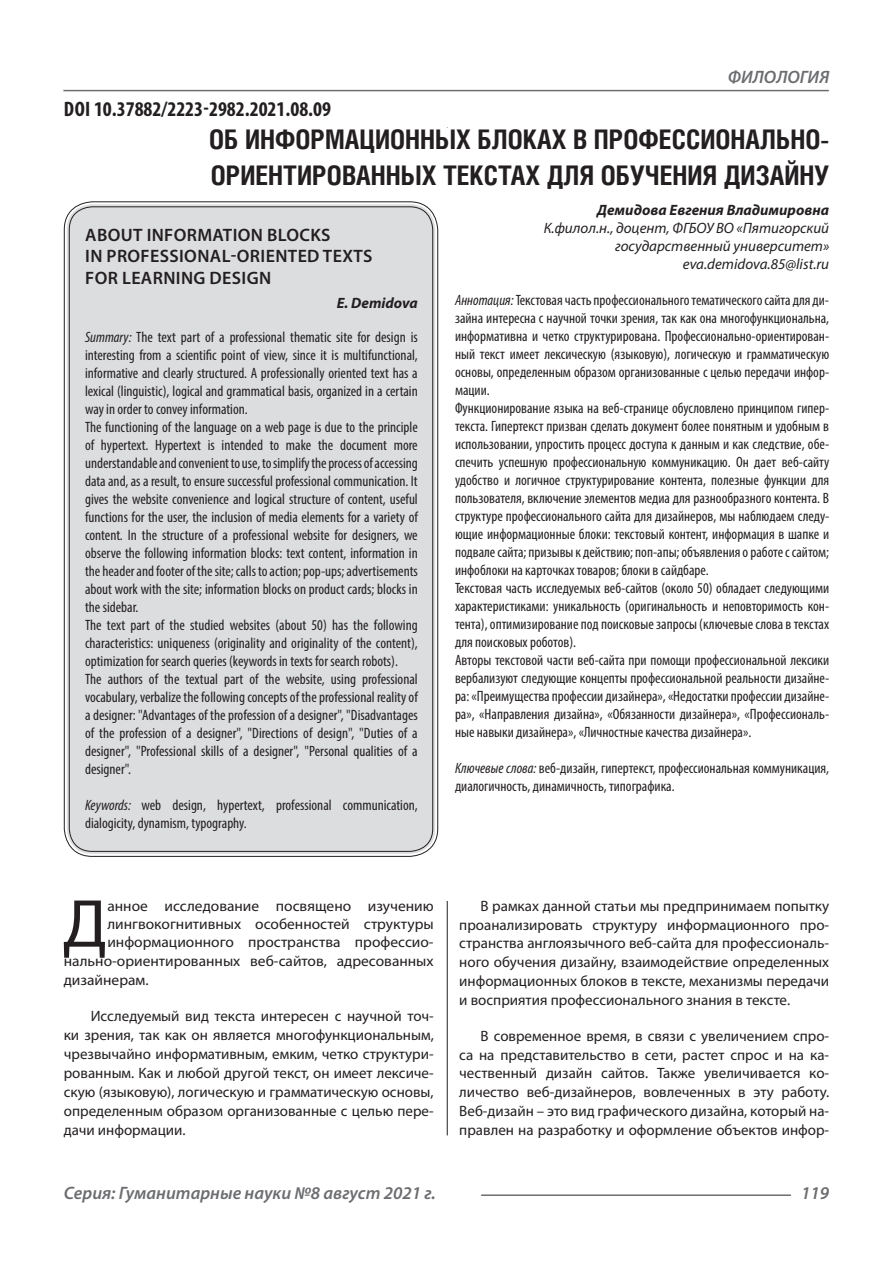
<style>
.page{position:relative;width:893px;height:1263px;background:#fff}
.page>*{position:absolute;margin:0;border:0;box-sizing:border-box;transform-origin:0 0}
.Статья_текст_первый{font:68.4px "Myriad Pro";color:#231f20}
.Статья_название{font:700 27px/36px "Helios Cond C";color:#231f20}
.ДОИ{font:700 condensed 21px "Myriad Pro";color:#231f20}
.Статья_название_англ{font:600 18px "Myriad Pro";letter-spacing:.02em;color:#231f20}
.t1{font:italic 600 18px "Myriad Pro";color:#6c6d70}
.Статья_аннотация_тек{font:condensed 15px/18px "Myriad Pro";color:#231f20;text-align:justify}
.Статья_аннотация_анг{font:condensed 15px/18px "Myriad Pro";color:#231f20;text-align:justify}
.Статья_текст{font:15px/18.9px "Myriad Pro";color:#231f20;text-align:justify}
.Статья_текст_первый-2{font:15px "Myriad Pro";color:#231f20}
.Статья_автор_инфо{font:italic 15px/18px "Myriad Pro";color:#231f20;text-align:right}
.Статья_автор_фио_рус{font:italic 700 15px "Myriad Pro";color:#231f20}
.Статья_автор_англ{font:italic 700 15px "Myriad Pro";color:#231f20}
.s1{font-style:italic}
</style>
<div class="page">
<hr style="left:447px;top:128px;width:1px;height:1007px;background:#231f20">
<hr style="left:63px;top:90px;width:766px;height:1px;background:#6c6d70">
<hr style="left:481px;top:1194px;width:310px;height:2px;background:#6c6d70">
<div style="left:441px;top:128px;width:10px;height:772px;background:#fff"></div>
<div style="left:67px;top:204px;width:368px;height:650px;background:#dcdddf;border-radius:26px"></div>
<p class="ДОИ" style="left:64px;top:96px;width:269px">DOI 10.37882/2223-2982.2021.08.09</p>
<p class="t1" style="left:728px;top:66px;width:103px">ФИЛОЛОГИЯ</p>
<p class="Статья_название" style="left:209px;top:121px;width:622px">ОБ ИНФОРМАЦИОННЫХ БЛОКАХ В ПРОФЕССИОНАЛЬНО-<br>ОРИЕНТИРОВАННЫХ ТЕКСТАХ ДЛЯ ОБУЧЕНИЯ ДИЗАЙНУ</p>
<p class="Статья_автор_фио_рус" style="left:597px;top:200px;width:233px">Демидова Евгения Владимировна</p>
<p class="Статья_автор_инфо" style="left:544px;top:218px;width:287px">К.филол.н., доцент, ФГБОУ ВО «Пятигорский государственный университет»</p>
<p class="Статья_автор_инфо" style="left:683px;top:254px;width:148px">eva.demidova.85@list.ru</p>
<p class="Статья_аннотация_тек" style="left:455px;top:291px;width:376px"><span class="s1">Аннотация:</span> Текстовая часть профессионального тематического сайта для ди&shy;зайна интересна с научной точки зрения, так как она многофункциональна, информативна и четко структурирована. Профессионально-ориентирован&shy;ный текст имеет лексическую (языковую), логическую и грамматическую основы, определенным образом организованные с целью передачи инфор&shy;мации.</p>
<p class="Статья_аннотация_тек" style="left:455px;top:399px;width:376px">Функционирование языка на веб-странице обусловлено принципом гипер&shy;текста. Гипертекст призван сделать документ более понятным и удобным в использовании, упростить процесс доступа к данным и как следствие, обе&shy;спечить успешную профессиональную коммуникацию. Он дает веб-сайту удобство и логичное структурирование контента, полезные функции для пользователя, включение элементов медиа для разнообразного контента. В структуре профессионального сайта для дизайнеров, мы наблюдаем следу&shy;ющие информационные блоки: текстовый контент, информация в шапке и подвале сайта; призывы к действию; поп-апы; объявления о работе с сайтом; инфоблоки на карточках товаров; блоки в сайдбаре.</p>
<p class="Статья_аннотация_тек" style="left:455px;top:579px;width:376px">Текстовая часть исследуемых веб-сайтов (около 50) обладает следующими характеристиками: уникальность (оригинальность и неповторимость кон&shy;тента), оптимизирование под поисковые запросы (ключевые слова в текстах для поисковых роботов).</p>
<p class="Статья_аннотация_тек" style="left:455px;top:651px;width:376px">Авторы текстовой части веб-сайта при помощи профессиональной лексики вербализуют следующие концепты профессиональной реальности дизайне&shy;ра: «Преимущества профессии дизайнера», «Недостатки профессии дизайне&shy;ра», «Направления дизайна», «Обязанности дизайнера», «Профессиональ&shy;ные навыки дизайнера», «Личностные качества дизайнера».</p>
<p class="Статья_аннотация_тек" style="left:455px;top:759px;width:376px"><span class="s1">Ключевые слова:</span> веб-дизайн, гипертекст, профессиональная коммуникация, диалогичность, динамичность, типографика.</p>
<p class="Статья_название_англ" style="left:85px;top:223px;width:247px">ABOUT INFORMATION BLOCKS</p>
<p class="Статья_название_англ" style="left:85px;top:245px;width:289px">IN PROFESSIONAL-ORIENTED TEXTS</p>
<p class="Статья_название_англ" style="left:85px;top:266px;width:188px">FOR LEARNING DESIGN</p>
<p class="Статья_автор_англ" style="left:337px;top:293px;width:82px">E. Demidova</p>
<p class="Статья_аннотация_анг" style="left:85px;top:328px;width:334px"><span class="s1">Summary:</span> The text part of a professional thematic site for design is interesting from a scientific point of view, since it is multifunctional, informative and clearly structured. A professionally oriented text has a lexical (linguistic), logical and grammatical basis, organized in a certain way in order to convey information.</p>
<p class="Статья_аннотация_анг" style="left:85px;top:418px;width:334px">The functioning of the language on a web page is due to the principle of hypertext. Hypertext is intended to make the document more understandable and convenient to use, to simplify the process of accessing data and, as a result, to ensure successful professional communication. It gives the website convenience and logical structure of content, useful functions for the user, the inclusion of media elements for a variety of content. In the structure of a professional website for designers, we observe the following information blocks: text content, information in the header and footer of the site; calls to action; pop-ups; advertisements about work with the site; information blocks on product cards; blocks in the sidebar.</p>
<p class="Статья_аннотация_анг" style="left:85px;top:616px;width:334px">The text part of the studied websites (about 50) has the following characteristics: uniqueness (originality and originality of the content), optimization for search queries (keywords in texts for search robots).</p>
<p class="Статья_аннотация_анг" style="left:85px;top:670px;width:334px">The authors of the textual part of the website, using professional vocabulary, verbalize the following concepts of the professional reality of a designer: "Advantages of the profession of a designer", "Disadvantages of the profession of a designer", "Directions of design", "Duties of a designer", "Professional skills of a designer", "Personal qualities of a designer".</p>
<p class="Статья_аннотация_анг" style="left:85px;top:796px;width:334px"><span class="s1">Keywords:</span> web design, hypertext, professional communication, dialogicity, dynamism, typography.</p>
<p class="Статья_текст_первый" style="left:63px;top:881px;width:46px">Д</p>
<p class="Статья_текст_первый-2" style="left:107px;top:896px;width:328px">анное исследование посвящено изучению</p>
<p class="Статья_текст_первый-2" style="left:107px;top:914px;width:328px">лингвокогнитивных особенностей структуры</p>
<p class="Статья_текст_первый-2" style="left:107px;top:932px;width:328px">информационного пространства профессио-</p>
<p class="Статья_текст_первый-2" style="left:64px;top:951px;width:371px">нально-ориентированных веб-сайтов, адресованных</p>
<p class="Статья_текст_первый-2" style="left:64px;top:970px;width:86px">дизайнерам.</p>
<p class="Статья_текст" style="left:64px;top:1006px;width:371px;text-indent:27px">Исследуемый вид текста интересен с научной точ&shy;ки зрения, так как он является многофункциональным, чрезвычайно информативным, емким, четко структури&shy;рованным. Как и любой другой текст, он имеет лексиче&shy;скую (языковую), логическую и грамматическую основы, определенным образом организованные с целью пере&shy;дачи информации.</p>
<p class="Статья_текст" style="left:459px;top:896px;width:371px;text-indent:21px">В рамках данной статьи мы предпринимаем попытку проанализировать структуру информационного про&shy;странства англоязычного веб-сайта для профессиональ&shy;ного обучения дизайну, взаимодействие определенных информационных блоков в тексте, механизмы передачи и восприятия профессионального знания в тексте.</p>
<p class="Статья_текст" style="left:459px;top:1026px;width:371px;text-indent:21px">В современное время, в связи с увеличением спро&shy;са на представительство в сети, растет спрос и на ка&shy;чественный дизайн сайтов. Также увеличивается ко&shy;личество веб-дизайнеров, вовлеченных в эту работу.<br>Веб-дизайн – это вид графического дизайна, который на&shy;правлен на разработку и оформление объектов инфор-</p>
<p class="t1" style="left:64px;top:1182px;width:373px">Серия: Гуманитарные науки №8 август 2021 г.</p>
<p class="t1" style="left:801px;top:1182px;width:30px">119</p>
</div>
